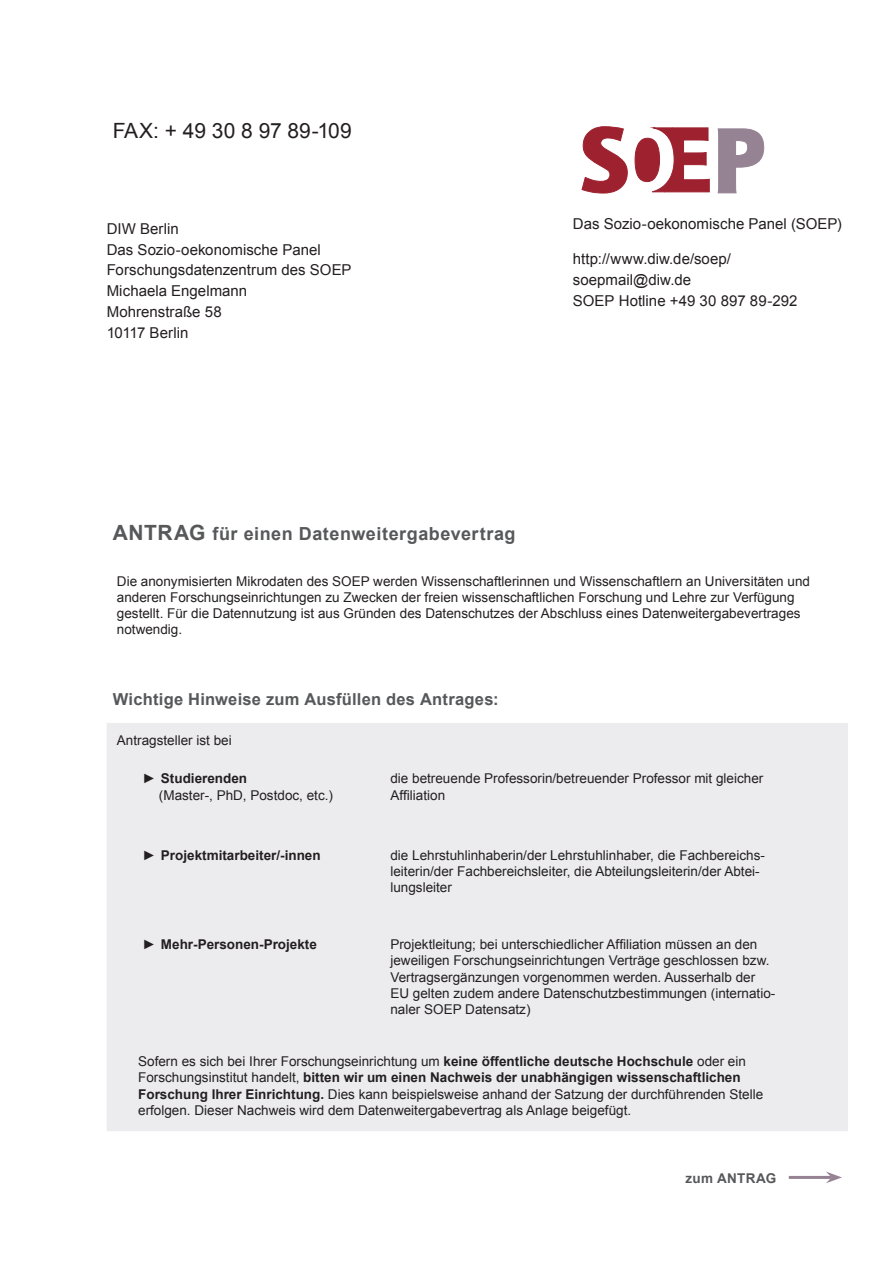
<style>
.page{position:relative;width:893px;height:1263px;background:#fff}
.page>*{position:absolute;margin:0;border:0;box-sizing:border-box;transform-origin:0 0}
.t1{font:21px "Arial";color:#231f20}
.t2{font:700 18px "Arial";letter-spacing:.03em;color:#57585a}
.t3{font:700 16.5px "Arial";letter-spacing:.015em;color:#57585a}
.t4{font:15px/21.3px "Arial";letter-spacing:.005em;color:#231f20}
.t5{font:13.5px/16.2px "Arial";color:#231f20}
.t6{font:700 13.5px "Arial";color:#231f20}
.t7{font:700 13.5px "Arial";letter-spacing:.025em;color:#57585a}
.s1{font-size:21px}
.s2{font-weight:700}
.s3{font-weight:400}
</style>
<div class="page">
<div style="left:107px;top:723px;width:741px;height:408px;background:#ececee"></div>
<hr style="left:789px;top:1176px;width:43px;height:3px;background:#958394">
<svg style="left:826px;top:1171px;width:16px;height:12px"></svg>
<svg style="left:717px;top:128px;width:48px;height:65px"></svg>
<svg style="left:634px;top:127px;width:76px;height:66px"></svg>
<svg style="left:581px;top:126px;width:47px;height:67px"></svg>
<h1 class="t1" style="left:113px;top:117px;width:241px">FAX: + 49 30 8 97 89-109</h1>
<p class="t4" style="left:107px;top:218px;width:216px">DIW Berlin<br>Das Sozio-oekonomische Panel</p>
<p class="t4" style="left:107px;top:259px;width:246px">Forschungsdatenzentrum des SOEP</p>
<p class="t4" style="left:107px;top:280px;width:142px">Michaela Engelmann</p>
<p class="t4" style="left:107px;top:301px;width:117px">Mohrenstraße 58<br>10117 Berlin</p>
<p class="t4" style="left:573px;top:213px;width:271px">Das Sozio-oekonomische Panel (SOEP)</p>
<p class="t4" style="left:573px;top:248px;width:160px">http://www.diw.de/soep/</p>
<p class="t4" style="left:573px;top:269px;width:120px">soepmail@diw.de</p>
<p class="t4" style="left:573px;top:290px;width:226px">SOEP Hotline +49 30 897 89-292</p>
<h2 class="t2" style="left:113px;top:522px;width:404px"><span class="s1">ANTRAG</span> für einen Datenweitergabevertrag</h2>
<p class="t5" style="left:117px;top:573px;width:695px">Die anonymisierten Mikrodaten des SOEP werden Wissenschaftlerinnen und Wissenschaftlern an Universitäten und anderen Forschungseinrichtungen zu Zwecken der freien wissenschaftlichen Forschung und Lehre zur Verfügung gestellt. Für die Datennutzung ist aus Gründen des Datenschutzes der Abschluss eines Datenweitergabevertrages notwendig.</p>
<p class="t3" style="left:113px;top:688px;width:388px">Wichtige Hinweise zum Ausfüllen des Antrages:</p>
<p class="t5" style="left:117px;top:732px;width:116px">Antragsteller ist bei</p>
<p class="t5" style="left:159px;top:771px;width:176px;text-indent:-17px">► <span class="s2">Studierenden<br></span>(Master-, PhD, Postdoc, etc.)</p>
<p class="t5" style="left:390px;top:771px;width:374px">die betreuende Professorin/betreuender Professor mit gleicher<br>Affiliation</p>
<p class="t6" style="left:142px;top:846px;width:180px"><span class="s3">►</span> Projektmitarbeiter/-innen</p>
<p class="t5" style="left:390px;top:847px;width:376px">die Lehrstuhlinhaberin/der Lehrstuhlinhaber, die Fachbereichs&shy;leiterin/der Fachbereichsleiter, die Abteilungsleiterin/der Abtei&shy;lungsleiter</p>
<p class="t6" style="left:142px;top:935px;width:176px"><span class="s3">►</span> Mehr-Personen-Projekte</p>
<p class="t5" style="left:390px;top:936px;width:386px">Projektleitung; bei unterschiedlicher Affiliation müssen an den jeweiligen Forschungseinrichtungen Verträge geschlossen bzw.<br>Vertragsergänzungen vorgenommen werden. Ausserhalb der EU gelten zudem andere Datenschutzbestimmungen (internatio&shy;naler SOEP Datensatz)</p>
<p class="t5" style="left:138px;top:1053px;width:626px">Sofern es sich bei Ihrer Forschungseinrichtung um <span class="s2">keine öffentliche deutsche Hochschule</span> oder ein Forschungsinstitut handelt, <span class="s2">bitten wir um einen Nachweis der unabhängigen wissenschaftlichen Forschung Ihrer Einrichtung.</span> Dies kann beispielsweise anhand der Satzung der durchführenden Stelle erfolgen. Dieser Nachweis wird dem Datenweitergabevertrag als Anlage beigefügt.</p>
<p class="t7" style="left:685px;top:1169px;width:92px">zum ANTRAG</p>
</div>
